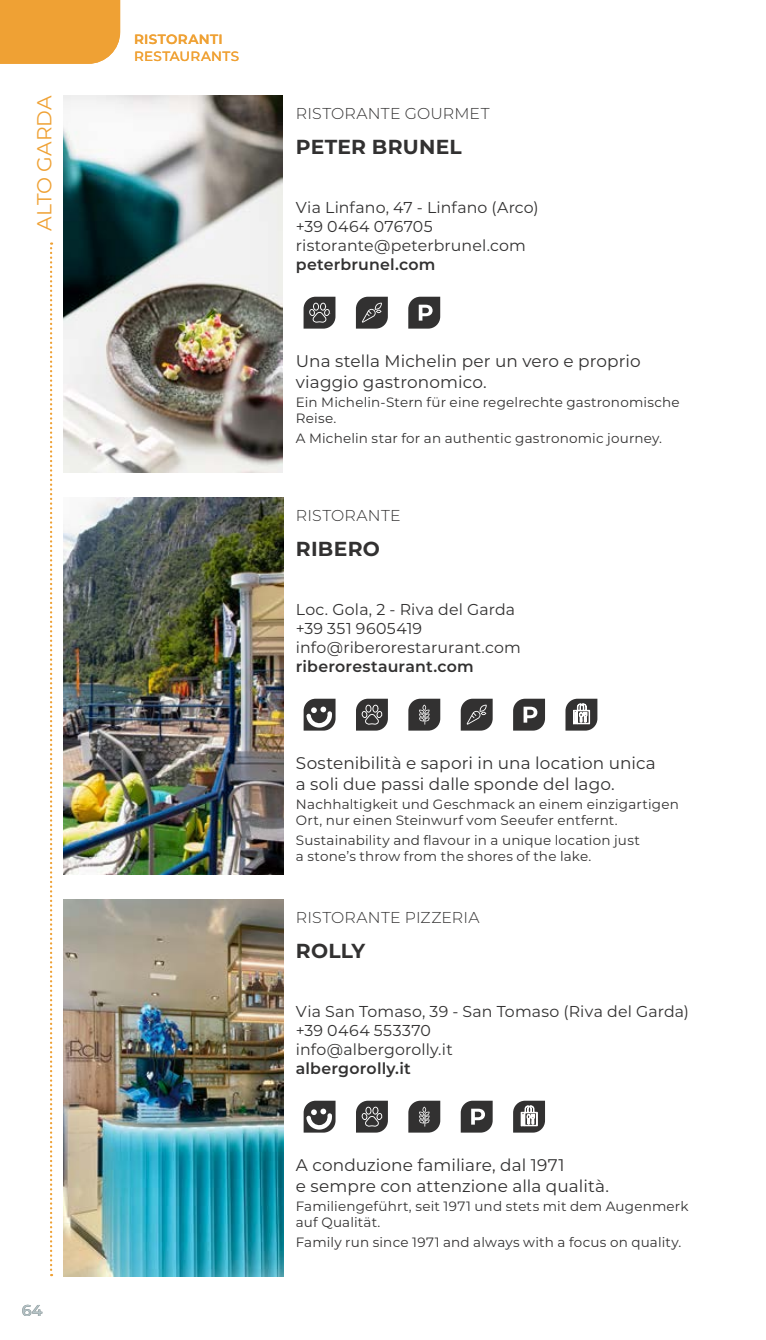
<style>
.page{position:relative;width:766px;height:1340px;background:#fff}
.page>*{position:absolute;margin:0;border:0;box-sizing:border-box;transform-origin:0 0}
.t1{font:700 20.25px "Montserrat";letter-spacing:.015em;color:#323131}
.t2{font:20.25px "Montserrat";color:#efa134}
.t3{font:16.88px/20.2px "Montserrat";letter-spacing:.005em;color:#323131}
.t4{font:15.75px/18.9px "Montserrat";letter-spacing:.01em;color:#323131}
.t5{font:600 15.75px "Montserrat";letter-spacing:.015em;color:#323131}
.t6{font:300 15.75px "Montserrat";letter-spacing:.015em;color:#323131}
.t7{font:600 15.75px "Montserrat";color:#778588}
.t8{font:13.5px/16.2px "Montserrat";letter-spacing:.015em;color:#323131}
.t9{font:500 13.5px "Montserrat";letter-spacing:.025em;color:#efa134}
.t10{font:600 13.5px "Montserrat";letter-spacing:.025em;color:#efa134}
</style>
<div class="page">
<div style="left:0;top:0;width:120px;height:64px;background:#efa134"></div>
<img style="left:64px;top:497px;width:219px;height:377px">
<svg style="left:303px;top:698px;width:32px;height:32px"></svg>
<svg style="left:356px;top:698px;width:32px;height:32px"></svg>
<svg style="left:408px;top:698px;width:32px;height:32px"></svg>
<svg style="left:460px;top:698px;width:32px;height:32px"></svg>
<svg style="left:513px;top:698px;width:32px;height:32px"></svg>
<svg style="left:565px;top:698px;width:32px;height:32px"></svg>
<svg style="left:50px;top:242px;width:2px;height:1034px"></svg>
<img style="left:64px;top:899px;width:219px;height:377px">
<svg style="left:303px;top:1100px;width:32px;height:32px"></svg>
<svg style="left:356px;top:1100px;width:32px;height:32px"></svg>
<svg style="left:408px;top:1100px;width:32px;height:32px"></svg>
<svg style="left:460px;top:1100px;width:32px;height:32px"></svg>
<svg style="left:513px;top:1100px;width:32px;height:32px"></svg>
<img style="left:64px;top:96px;width:219px;height:376px">
<svg style="left:303px;top:297px;width:32px;height:31px"></svg>
<svg style="left:356px;top:297px;width:32px;height:31px"></svg>
<svg style="left:408px;top:297px;width:32px;height:31px"></svg>
<h1 class="t2" style="left:30px;top:231px;width:136px;rotate:-90deg">ALTO GARDA</h1>
<p class="t7" style="left:21px;top:1298px;width:23px">64</p>
<p class="t10" style="left:134px;top:30px;width:90px">RISTORANTI</p>
<p class="t9" style="left:134px;top:46px;width:107px">RESTAURANTS</p>
<p class="t6" style="left:296px;top:103px;width:195px">RISTORANTE GOURMET</p>
<h1 class="t1" style="left:296px;top:132px;width:167px">PETER BRUNEL</h1>
<p class="t4" style="left:296px;top:197px;width:244px">Via Linfano, 47 - Linfano (Arco) +39 0464 076705 ristorante@peterbrunel.com</p>
<p class="t5" style="left:296px;top:253px;width:141px">peterbrunel.com</p>
<p class="t3" style="left:296px;top:350px;width:346px">Una stella Michelin per un vero e proprio viaggio gastronomico.</p>
<p class="t8" style="left:296px;top:393px;width:385px">Ein Michelin-Stern für eine regelrechte gastronomische<br>Reise.</p>
<p class="t8" style="left:296px;top:429px;width:367px">A Michelin star for an authentic gastronomic journey.</p>
<p class="t6" style="left:296px;top:505px;width:106px">RISTORANTE</p>
<h1 class="t1" style="left:296px;top:534px;width:85px">RIBERO</h1>
<p class="t4" style="left:296px;top:599px;width:226px">Loc. Gola, 2 - Riva del Garda +39 351 9605419 info@riberorestarurant.com</p>
<p class="t5" style="left:296px;top:655px;width:179px">riberorestaurant.com</p>
<p class="t3" style="left:296px;top:752px;width:361px">Sostenibilità e sapori in una location unica a soli due passi dalle sponde del lago.</p>
<p class="t8" style="left:296px;top:795px;width:384px">Nachhaltigkeit und Geschmack an einem einzigartigen<br>Ort, nur einen Steinwurf vom Seeufer entfernt.</p>
<p class="t8" style="left:296px;top:831px;width:345px">Sustainability and flavour in a unique location just a stone’s throw from the shores of the lake.</p>
<p class="t6" style="left:296px;top:907px;width:185px">RISTORANTE PIZZERIA</p>
<h1 class="t1" style="left:296px;top:935px;width:71px">ROLLY</h1>
<p class="t4" style="left:296px;top:1001px;width:394px">Via San Tomaso, 39 - San Tomaso (Riva del Garda) +39 0464 553370<br>info@albergorolly.it</p>
<p class="t5" style="left:296px;top:1057px;width:116px">albergorolly.it</p>
<p class="t3" style="left:296px;top:1154px;width:314px">A conduzione familiare, dal 1971<br>e sempre con attenzione alla qualità.</p>
<p class="t8" style="left:296px;top:1197px;width:394px">Familiengeführt, seit 1971 und stets mit dem Augenmerk auf Qualität.</p>
<p class="t8" style="left:296px;top:1233px;width:387px">Family run since 1971 and always with a focus on quality.</p>
</div>
